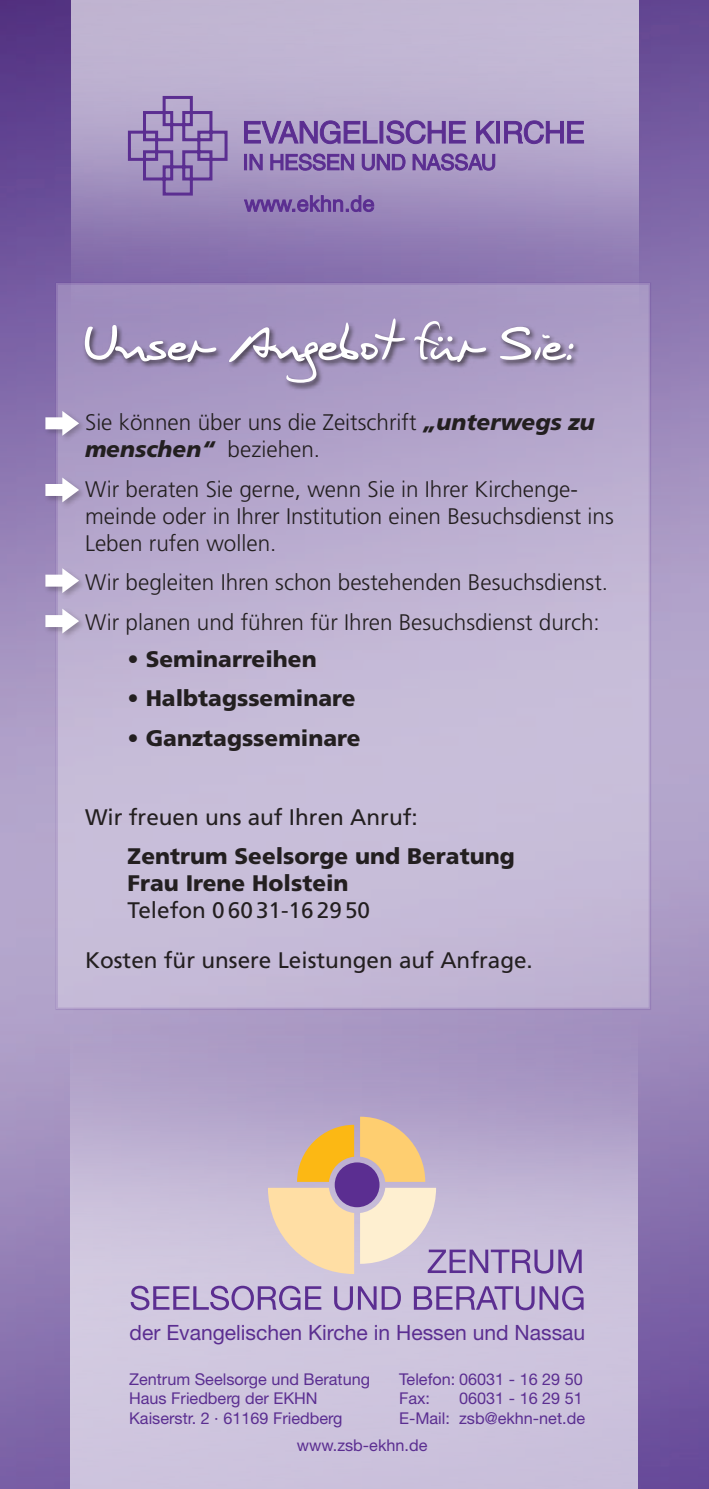
<style>
.page{position:relative;width:709px;height:1489px;background:#fff}
.page>*{position:absolute;margin:0;border:0;box-sizing:border-box;transform-origin:0 0}
.t1{font:52.5px "HW Harald";color:#fff}
.t2{font:300 22.5px/27px "Frutiger LT Std";color:#231f20}
.t3{font:900 22.5px/27px "Frutiger LT Std";color:#231f20}
.t4{font:22.5px "Frutiger LT Std";color:#231f20}
.t5{font:21px "Helvetica Neue LT Std";color:#5b2e91}
.t6{font:16.25px/19.5px "Helvetica Neue LT Std";color:#5b2e91}
.s1{font-weight:900;font-style:italic}
</style>
<div class="page">
<img style="left:0;top:0;width:709px;height:1488px">
<img style="left:72px;top:0;width:566px;height:282px">
<img style="left:71px;top:1010px;width:566px;height:478px">
<svg style="left:360px;top:1116px;width:65px;height:65px;background:#e8c28a"></svg>
<svg style="left:268px;top:1187px;width:86px;height:86px;background:#f2d6b1"></svg>
<svg style="left:297px;top:1124px;width:57px;height:57px;background:#e6b34e"></svg>
<div style="left:335px;top:1162px;width:44px;height:45px;background:#5b2e91;border-radius:50%"></div>
<svg style="left:360px;top:1187px;width:221px;height:86px;background:#cabcd1"></svg>
<svg style="left:131px;top:1285px;width:190px;height:25px;background:#a994c5"></svg>
<svg style="left:334px;top:1286px;width:67px;height:24px;background:#a690c3"></svg>
<svg style="left:414px;top:1285px;width:169px;height:25px;background:#a691c3"></svg>
<svg style="left:126px;top:94px;width:103px;height:103px;background:#9a84ba"></svg>
<svg style="left:243px;top:120px;width:342px;height:25px;background:#8f75b3"></svg>
<svg style="left:243px;top:153px;width:253px;height:18px;background:#876aad"></svg>
<svg style="left:243px;top:194px;width:132px;height:19px;background:#8266aa"></svg>
<svg style="left:58px;top:285px;width:590px;height:722px;background:#beb2d2"></svg>
<div style="left:82px;top:317px;width:498px;height:74px;background:#231f20;opacity:.75"></div>
<div style="left:43px;top:408px;width:43px;height:33px;background:#231f20;opacity:.29"></div>
<svg style="left:45px;top:411px;width:34px;height:25px"></svg>
<div style="left:43px;top:475px;width:43px;height:33px;background:#231f20;opacity:.29"></div>
<svg style="left:45px;top:477px;width:34px;height:25px"></svg>
<div style="left:43px;top:565px;width:43px;height:34px;background:#231f20;opacity:.29"></div>
<svg style="left:45px;top:568px;width:34px;height:25px"></svg>
<div style="left:43px;top:606px;width:43px;height:33px;background:#231f20;opacity:.29"></div>
<svg style="left:45px;top:608px;width:34px;height:25px"></svg>
<h1 class="t1" style="left:83px;top:311px;width:492px">Unser Angebot für Sie:</h1>
<p class="t2" style="left:85px;top:409px;width:511px">Sie können über uns die Zeitschrift <span class="s1">„unterwegs zu menschen“</span> beziehen.</p>
<p class="t2" style="left:85px;top:475px;width:530px">Wir beraten Sie gerne, wenn Sie in Ihrer Kirchenge&shy;meinde oder in Ihrer Institution einen Besuchsdienst ins<br>Leben rufen wollen.</p>
<p class="t2" style="left:85px;top:563px;width:524px;line-height:39.5px">Wir begleiten Ihren schon bestehenden Besuchsdienst.<br>Wir planen und führen für Ihren Besuchsdienst durch:</p>
<p class="t3" style="left:128px;top:645px;width:190px">• Seminarreihen</p>
<p class="t3" style="left:128px;top:684px;width:229px">• Halbtagsseminare</p>
<p class="t3" style="left:128px;top:724px;width:234px">• Ganztagsseminare</p>
<p class="t4" style="left:85px;top:803px;width:334px">Wir freuen uns auf Ihren Anruf:</p>
<p class="t3" style="left:128px;top:842px;width:389px">Zentrum Seelsorge und Beratung<br>Frau Irene Holstein</p>
<p class="t4" style="left:128px;top:897px;width:244px">Telefon 0 60 31-16 29 50</p>
<p class="t4" style="left:85px;top:946px;width:449px">Kosten für unsere Leistungen auf Anfrage.</p>
<p class="t5" style="left:130px;top:1319px;width:457px">der Evangelischen Kirche in Hessen und Nassau</p>
<p class="t6" style="left:129px;top:1368px;width:242px">Zentrum Seelsorge und Beratung<br>Haus Friedberg der EKHN<br>Kaiserstr. 2 · 61169 Friedberg</p>
<p class="t6" style="left:399px;top:1368px;width:185px">Telefon: 06031 - 16 29 50<br>Fax:</p>
<p class="t6" style="left:399px;top:1388px;width:187px;text-align:right">06031 - 16 29 51<br>E-Mail: zsb@ekhn-net.de</p>
<p class="t6" style="left:297px;top:1434px;width:132px">www.zsb-ekhn.de</p>
</div>
